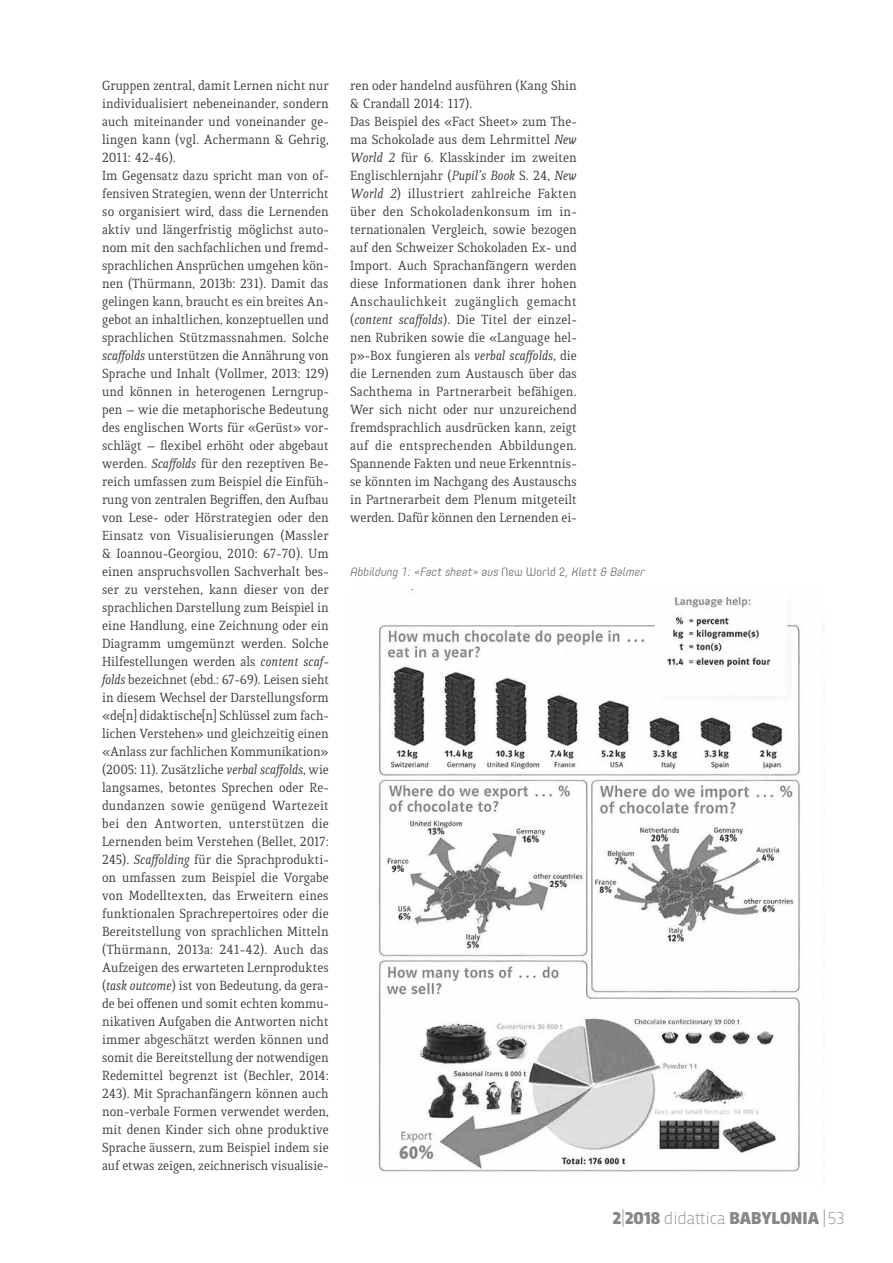
<style>
.page{position:relative;width:893px;height:1263px;background:#fff}
.page>*{position:absolute;margin:0;border:0;box-sizing:border-box;transform-origin:0 0}
.t1{font:900 18px "Trasandina";color:#878787}
.t2{font:14.25px/18px "Quiroga Serif Pro";color:#3c3c3b}
.t3{font:italic 300 12px "Core Mellow 35";color:#706f6f}
.s1{font-style:italic}
.s2{font-style:normal}
.s3{font-weight:200}
</style>
<div class="page">
<img style="left:378px;top:590px;width:422px;height:582px">
<p class="t2" style="left:102px;top:77px;width:228px">Gruppen zentral, damit Lernen nicht nur individualisiert nebeneinander, sondern auch miteinander und voneinander ge&shy;lingen kann (vgl. Achermann &amp; Gehrig, 2011: 42-46).<br>Im Gegensatz dazu spricht man von of&shy;fensiven Strategien, wenn der Unterricht so organisiert wird, dass die Lernenden aktiv und längerfristig möglichst auto&shy;nom mit den sachfachlichen und fremd&shy;sprachlichen Ansprüchen umgehen kön&shy;nen (Thürmann, 2013b: 231). Damit das gelingen kann, braucht es ein breites An&shy;gebot an inhaltlichen, konzeptuellen und sprachlichen Stützmassnahmen. Solche <span class="s1">scaffolds</span> unterstützen die Annährung von Sprache und Inhalt (Vollmer, 2013: 129) und können in heterogenen Lerngrup&shy;pen – wie die metaphorische Bedeutung des englischen Worts für «Gerüst» vor&shy;schlägt – flexibel erhöht oder abgebaut werden. <span class="s1">Scaffolds</span> für den rezeptiven Be&shy;reich umfassen zum Beispiel die Einfüh&shy;rung von zentralen Begriffen, den Aufbau von Lese- oder Hörstrategien oder den Einsatz von Visualisierungen (Massler &amp; Ioannou-Georgiou, 2010: 67-70). Um einen anspruchsvollen Sachverhalt bes&shy;ser zu verstehen, kann dieser von der sprachlichen Darstellung zum Beispiel in eine Handlung, eine Zeichnung oder ein Diagramm umgemünzt werden. Solche Hilfestellungen werden als <span class="s1">content scaf&shy;folds</span> bezeichnet (ebd.: 67-69). Leisen sieht in diesem Wechsel der Darstellungsform «de[n] didaktische[n] Schlüssel zum fach&shy;lichen Verstehen» und gleichzeitig einen «Anlass zur fachlichen Kommunikation» (2005: 11). Zusätzliche <span class="s1">verbal scaffolds</span>, wie langsames, betontes Sprechen oder Re&shy;dundanzen sowie genügend Wartezeit bei den Antworten, unterstützen die Lernenden beim Verstehen (Bellet, 2017:<br>245). <span class="s1">Scaffolding</span> für die Sprachprodukti&shy;on umfassen zum Beispiel die Vorgabe von Modelltexten, das Erweitern eines funktionalen Sprachrepertoires oder die Bereitstellung von sprachlichen Mitteln (Thürmann, 2013a: 241-42). Auch das Aufzeigen des erwarteten Lernproduktes (<span class="s1">task outcome</span>) ist von Bedeutung, da gera&shy;de bei offenen und somit echten kommu&shy;nikativen Aufgaben die Antworten nicht immer abgeschätzt werden können und somit die Bereitstellung der notwendigen Redemittel begrenzt ist (Bechler, 2014:<br>243). Mit Sprachanfängern können auch non-verbale Formen verwendet werden, mit denen Kinder sich ohne produktive Sprache äussern, zum Beispiel indem sie auf etwas zeigen, zeichnerisch visualisie-</p>
<p class="t2" style="left:350px;top:76px;width:228px">ren oder handelnd ausführen (Kang Shin &amp; Crandall 2014: 117).<br>Das Beispiel des «Fact Sheet» zum The&shy;ma Schokolade aus dem Lehrmittel <span class="s1">New World 2</span> für 6. Klasskinder im zweiten Englischlernjahr (<span class="s1">Pupil’s Book</span> S. 24, <span class="s1">New World 2</span>) illustriert zahlreiche Fakten über den Schokoladenkonsum im in&shy;ternationalen Vergleich, sowie bezogen auf den Schweizer Schokoladen Ex- und Import. Auch Sprachanfängern werden diese Informationen dank ihrer hohen Anschaulichkeit zugänglich gemacht (<span class="s1">content scaffolds</span>). Die Titel der einzel&shy;nen Rubriken sowie die «Language hel&shy;p»-Box fungieren als <span class="s1">verbal scaffolds</span>, die die Lernenden zum Austausch über das Sachthema in Partnerarbeit befähigen.<br>Wer sich nicht oder nur unzureichend fremdsprachlich ausdrücken kann, zeigt auf die entsprechenden Abbildungen.<br>Spannende Fakten und neue Erkenntnis&shy;se könnten im Nachgang des Austauschs in Partnerarbeit dem Plenum mitgeteilt werden. Dafür können den Lernenden ei-</p>
<p class="t3" style="left:350px;top:563px;width:296px">Abbildung 1: «Fact sheet» aus <span class="s2">New World 2</span>, Klett &amp; Balmer</p>
<p class="t1" style="left:613px;top:1205px;width:233px">2<span class="s3">|</span>2018 <span class="s3">didattica</span> BABYLONIA <span class="s3">| 53</span></p>
</div>
